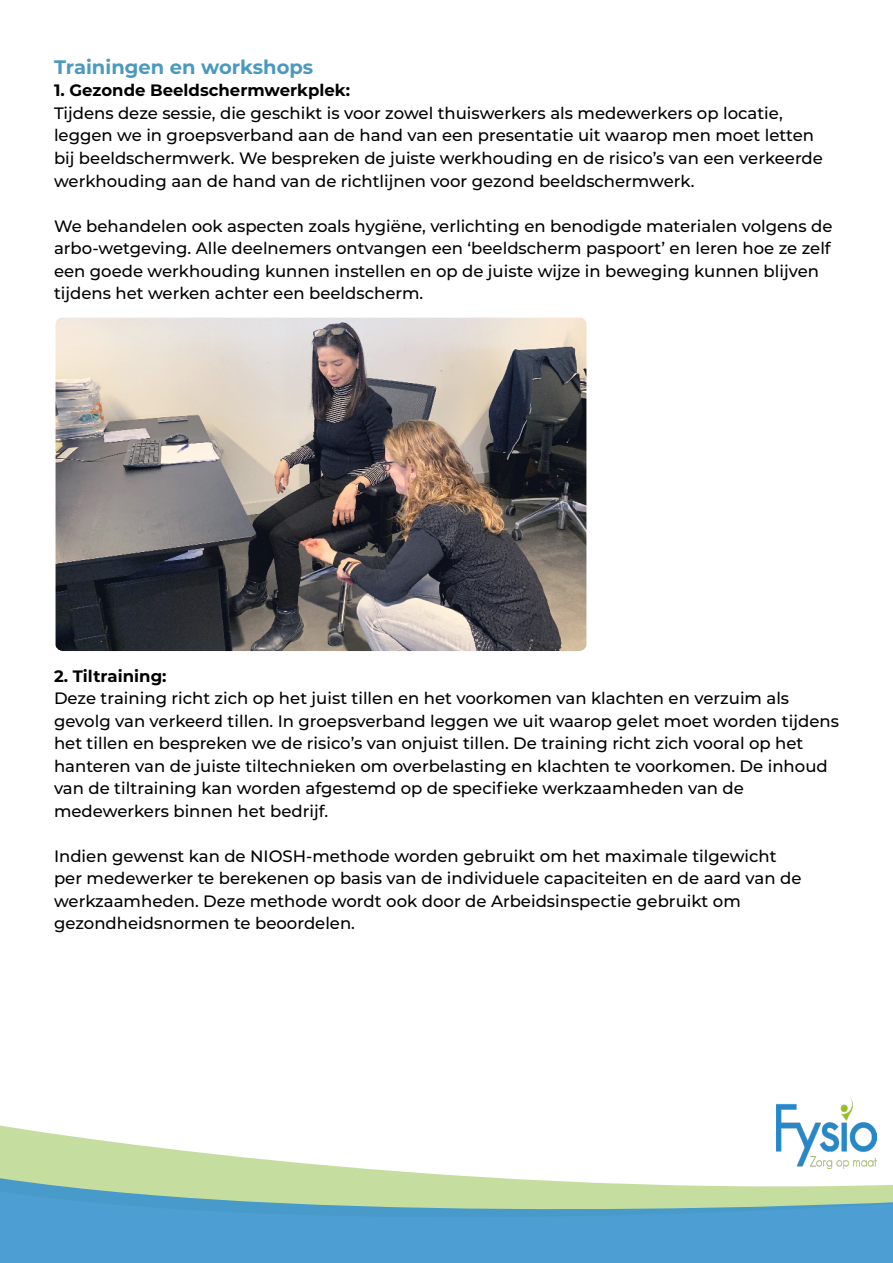
<style>
.page{position:relative;width:893px;height:1263px;background:#fff}
.page>*{position:absolute;margin:0;border:0;box-sizing:border-box;transform-origin:0 0}
.t1{font:700 19.5px "Montserrat";color:#4b99bf}
.t2{font:500 16.5px/22.5px "Montserrat";color:#000}
.t3{font:700 16.5px "Montserrat";color:#000}
</style>
<div class="page">
<svg style="left:0;top:1125px;width:844px;height:53px"></svg>
<svg style="left:0;top:1178px;width:893px;height:85px;background:#71b0c5"></svg>
<img style="left:776px;top:1098px;width:101px;height:70px">
<img style="left:55px;top:317px;width:532px;height:335px">
<p class="t1" style="left:54px;top:53px;width:261px">Trainingen en workshops</p>
<p class="t3" style="left:54px;top:79px;width:298px">1. Gezonde Beeldschermwerkplek:</p>
<p class="t2" style="left:54px;top:101px;width:730px">Tijdens deze sessie, die geschikt is voor zowel thuiswerkers als medewerkers op locatie,</p>
<p class="t2" style="left:54px;top:124px;width:770px">leggen we in groepsverband aan de hand van een presentatie uit waarop men moet letten bij beeldschermwerk. We bespreken de juiste werkhouding en de risico’s van een verkeerde werkhouding aan de hand van de richtlijnen voor gezond beeldschermwerk.</p>
<p class="t2" style="left:54px;top:214px;width:780px">We behandelen ook aspecten zoals hygiëne, verlichting en benodigde materialen volgens de arbo-wetgeving. Alle deelnemers ontvangen een ‘beeldscherm paspoort’ en leren hoe ze zelf een goede werkhouding kunnen instellen en op de juiste wijze in beweging kunnen blijven tijdens het werken achter een beeldscherm.</p>
<p class="t3" style="left:54px;top:664px;width:114px">2. Tiltraining:</p>
<p class="t2" style="left:54px;top:686px;width:786px">Deze training richt zich op het juist tillen en het voorkomen van klachten en verzuim als gevolg van verkeerd tillen. In groepsverband leggen we uit waarop gelet moet worden tijdens het tillen en bespreken we de risico’s van onjuist tillen. De training richt zich vooral op het hanteren van de juiste tiltechnieken om overbelasting en klachten te voorkomen. De inhoud van de tiltraining kan worden afgestemd op de specifieke werkzaamheden van de</p>
<p class="t2" style="left:54px;top:799px;width:276px">medewerkers binnen het bedrijf.</p>
<p class="t2" style="left:54px;top:844px;width:749px">Indien gewenst kan de NIOSH-methode worden gebruikt om het maximale tilgewicht per medewerker te berekenen op basis van de individuele capaciteiten en de aard van de werkzaamheden. Deze methode wordt ook door de Arbeidsinspectie gebruikt om</p>
<p class="t2" style="left:54px;top:911px;width:303px">gezondheidsnormen te beoordelen.</p>
</div>
